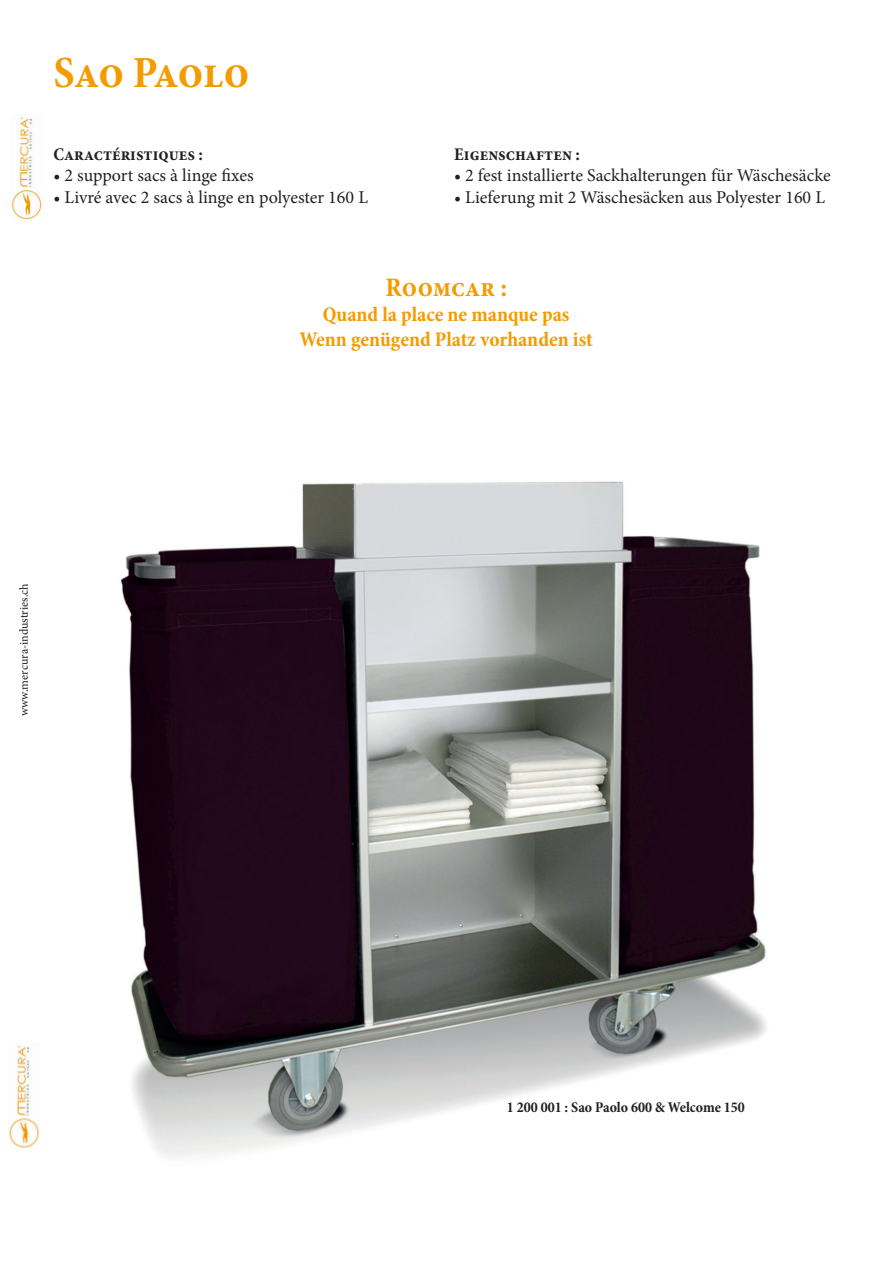
<style>
.page{position:relative;width:893px;height:1263px;background:#fff}
.page>*{position:absolute;margin:0;border:0;box-sizing:border-box;transform-origin:0 0}
.t1{font:700 condensed 45px "Minion Pro";letter-spacing:-.02em;color:#f49b00}
.t2{font:700 condensed 27px "Minion Pro";color:#f49b00}
.t3{font:700 condensed 21px "Minion Pro";letter-spacing:-.005em;color:#f49b00}
.t4{font:18px "Minion Pro";color:#231f20}
.t5{font:700 condensed 18px "Minion Pro";color:#231f20}
.t6{font:700 condensed 15px "Minion Pro";letter-spacing:-.01em;color:#231f20}
.t7{font:12px "Minion Pro";color:#231f20}
</style>
<div class="page">
<img style="left:120px;top:481px;width:646px;height:677px">
<img style="left:9px;top:1045px;width:31px;height:103px">
<img style="left:12px;top:117px;width:30px;height:103px">
<p class="t1" style="left:53px;top:41px;width:198px">Sao Paolo</p>
<p class="t5" style="left:53px;top:142px;width:151px">Caractéristiques :</p>
<p class="t4" style="left:53px;top:164px;width:202px">• 2 support sacs à linge fixes</p>
<p class="t4" style="left:53px;top:185px;width:316px">• Livré avec 2 sacs à linge en polyester 160 L</p>
<p class="t5" style="left:454px;top:142px;width:127px">Eigenschaften :</p>
<p class="t4" style="left:454px;top:164px;width:378px">• 2 fest installierte Sackhalterungen für Wäschesäcke</p>
<p class="t4" style="left:454px;top:185px;width:372px">• Lieferung mit 2 Wäschesäcken aus Polyester 160 L</p>
<p class="t2" style="left:385px;top:269px;width:123px">Roomcar :</p>
<p class="t3" style="left:323px;top:300px;width:248px">Quand la place ne manque pas</p>
<p class="t3" style="left:300px;top:325px;width:295px">Wenn genügend Platz vorhanden ist</p>
<p class="t7" style="left:16px;top:716px;width:135px;rotate:-90deg">www.mercura-industries.ch</p>
<p class="t6" style="left:507px;top:1096px;width:240px">1 200 001 : Sao Paolo 600 &amp; Welcome 150</p>
</div>
